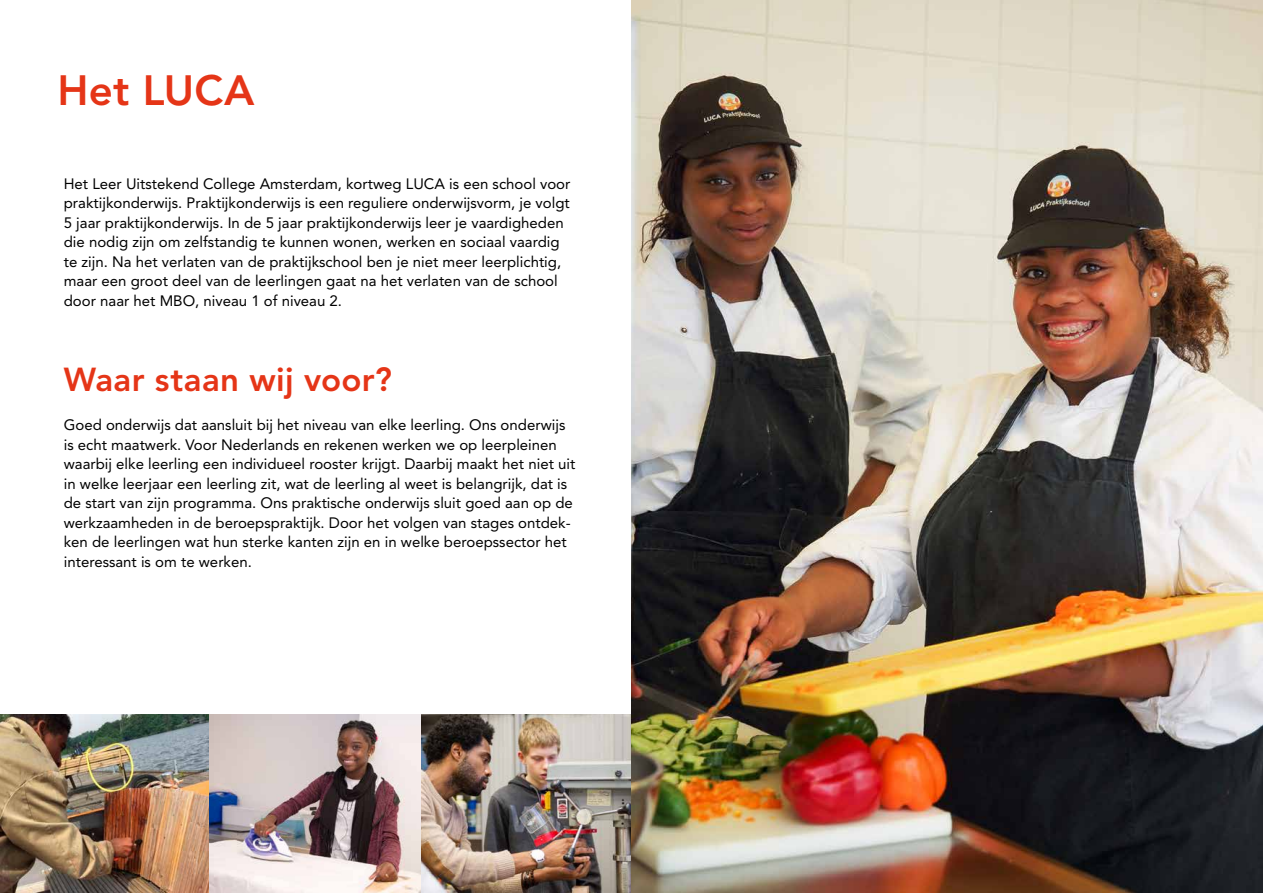
<style>
.page{position:relative;width:1263px;height:893px;background:#fff}
.page>*{position:absolute;margin:0;border:0;box-sizing:border-box;transform-origin:0 0}
.t1{font:800 42px "Avenir LT Std";letter-spacing:.005em;color:#e53517}
.t2{font:800 33px "Avenir LT Std";letter-spacing:.015em;color:#e53517}
.t3{font:15px/19.5px "Avenir LT Std";color:#000}
</style>
<div class="page">
<img style="left:0;top:714px;width:631px;height:179px">
<img style="left:631px;top:0;width:632px;height:893px">
<h1 class="t1" style="left:57px;top:65px;width:199px">Het LUCA</h1>
<p class="t3" style="left:64px;top:174px;width:508px">Het Leer Uitstekend College Amsterdam, kortweg LUCA is een school voor praktijkonderwijs. Praktijkonderwijs is een reguliere onderwijsvorm, je volgt 5 jaar praktijkonderwijs. In de 5 jaar praktijkonderwijs leer je vaardigheden die nodig zijn om zelfstandig te kunnen wonen, werken en sociaal vaardig te zijn. Na het verlaten van de praktijkschool ben je niet meer leerplichtig, maar een groot deel van de leerlingen gaat na het verlaten van de school door naar het MBO, niveau 1 of niveau 2.</p>
<h2 class="t2" style="left:64px;top:360px;width:330px">Waar staan wij voor?</h2>
<p class="t3" style="left:64px;top:415px;width:513px">Goed onderwijs dat aansluit bij het niveau van elke leerling. Ons onderwijs is echt maatwerk. Voor Nederlands en rekenen werken we op leerpleinen waarbij elke leerling een individueel rooster krijgt. Daarbij maakt het niet uit in welke leerjaar een leerling zit, wat de leerling al weet is belangrijk, dat is de start van zijn programma. Ons praktische onderwijs sluit goed aan op de werkzaamheden in de beroepspraktijk. Door het volgen van stages ontdek&shy;ken de leerlingen wat hun sterke kanten zijn en in welke beroepssector het interessant is om te werken.</p>
</div>
